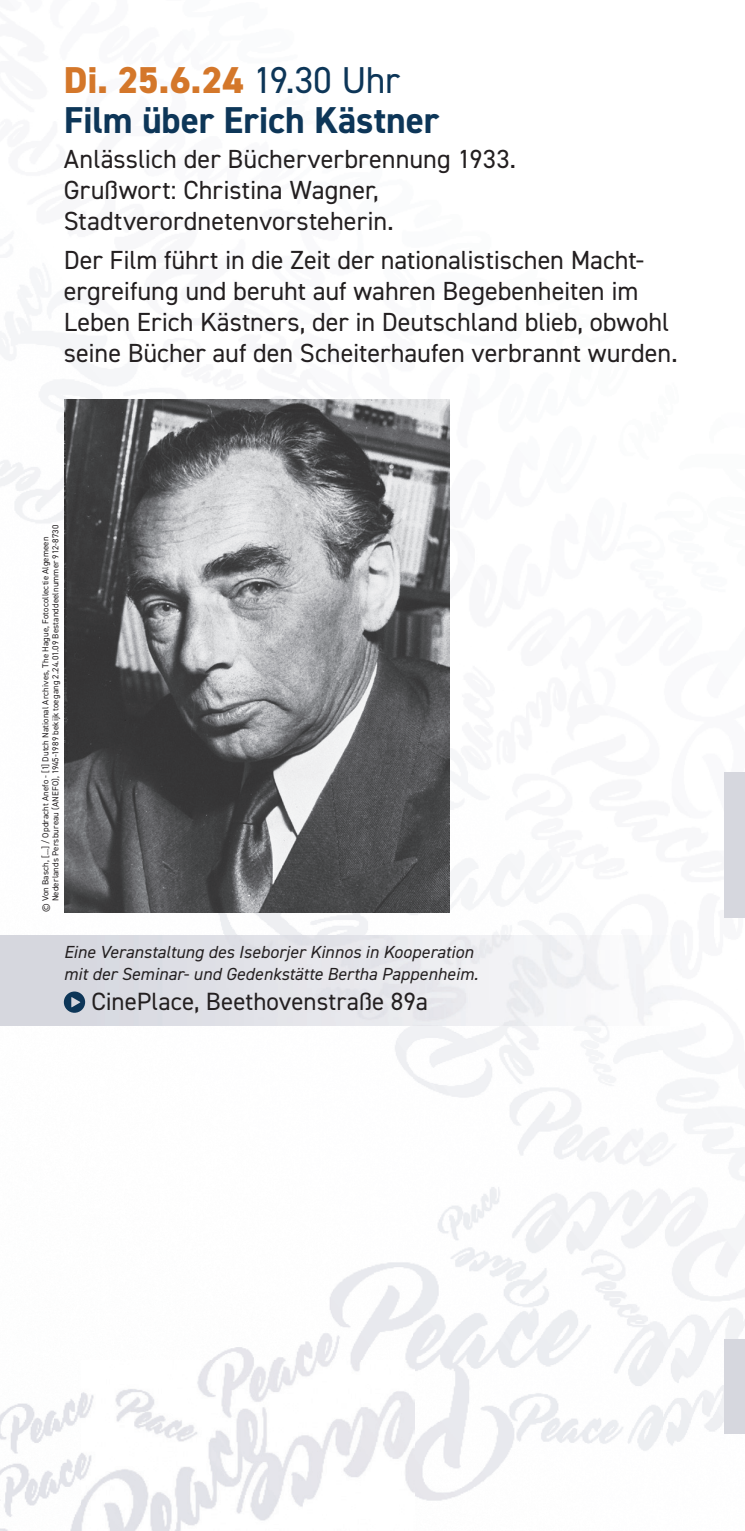
<style>
.page{position:relative;width:745px;height:1531px;background:#fff}
.page>*{position:absolute;margin:0;border:0;box-sizing:border-box;transform-origin:0 0}
.t1{font:700 37.5px/40px "DIN2014";letter-spacing:-.005em;color:#0d3658}
.t2{font:26.25px/31.2px "DIN2014";color:#231f20}
.t3{font:25px "DIN2014";color:#231f20}
.t4{font:italic 17.5px/22.5px "DIN2014";letter-spacing:.01em;color:#231f20}
.t5{font:8.75px/10px "DIN2014";letter-spacing:.015em;color:#231f20}
.s1{font-weight:800;color:#d4772a}
.s2{font-weight:400}
</style>
<div class="page">
<img style="left:0;top:285px;width:558px;height:650px">
<img style="left:0;top:1393px;width:82px;height:138px">
<img style="left:82px;top:1026px;width:580px;height:505px">
<div style="left:723px;top:772px;width:21px;height:145px;background:#d6d7de"></div>
<div style="left:723px;top:1339px;width:21px;height:95px;background:#d6d7de"></div>
<svg style="left:64px;top:991px;width:21px;height:22px"></svg>
<img style="left:64px;top:399px;width:385px;height:513px">
<h1 class="t1" style="left:64px;top:60px;width:376px"><span class="s1">Di. 25.6.24</span> <span class="s2">19.30 Uhr<br></span>Film über Erich Kästner</h1>
<p class="t2" style="left:64px;top:143px;width:453px">Anlässlich der Bücherverbrennung 1933.<br>Grußwort: Christina Wagner,<br>Stadtverordnetenvorsteherin.</p>
<p class="t2" style="left:64px;top:243px;width:615px">Der Film führt in die Zeit der nationalistischen Macht&shy;ergreifung und beruht auf wahren Begebenheiten im Leben Erich Kästners, der in Deutschland blieb, obwohl seine Bücher auf den Scheiterhaufen verbrannt wurden.</p>
<p class="t5" style="left:40px;top:901px;width:378px;text-indent:-11px;rotate:-90deg">© Von Basch, [...] / Opdracht Anefo - [1] Dutch National Archives, The Hague, Fotocollectie Algemeen<br>Nederlands Persbureau (ANEFO), 1945-1989 bekijk toegang 2.24.01.09 Bestanddeelnummer 912-8730</p>
<p class="t4" style="left:64px;top:940px;width:415px">Eine Veranstaltung des Iseborjer Kinnos in Kooperation mit der Seminar- und Gedenkstätte Bertha Pappenheim.</p>
<p class="t3" style="left:91px;top:986px;width:338px">CinePlace, Beethovenstraße 89a</p>
</div>
